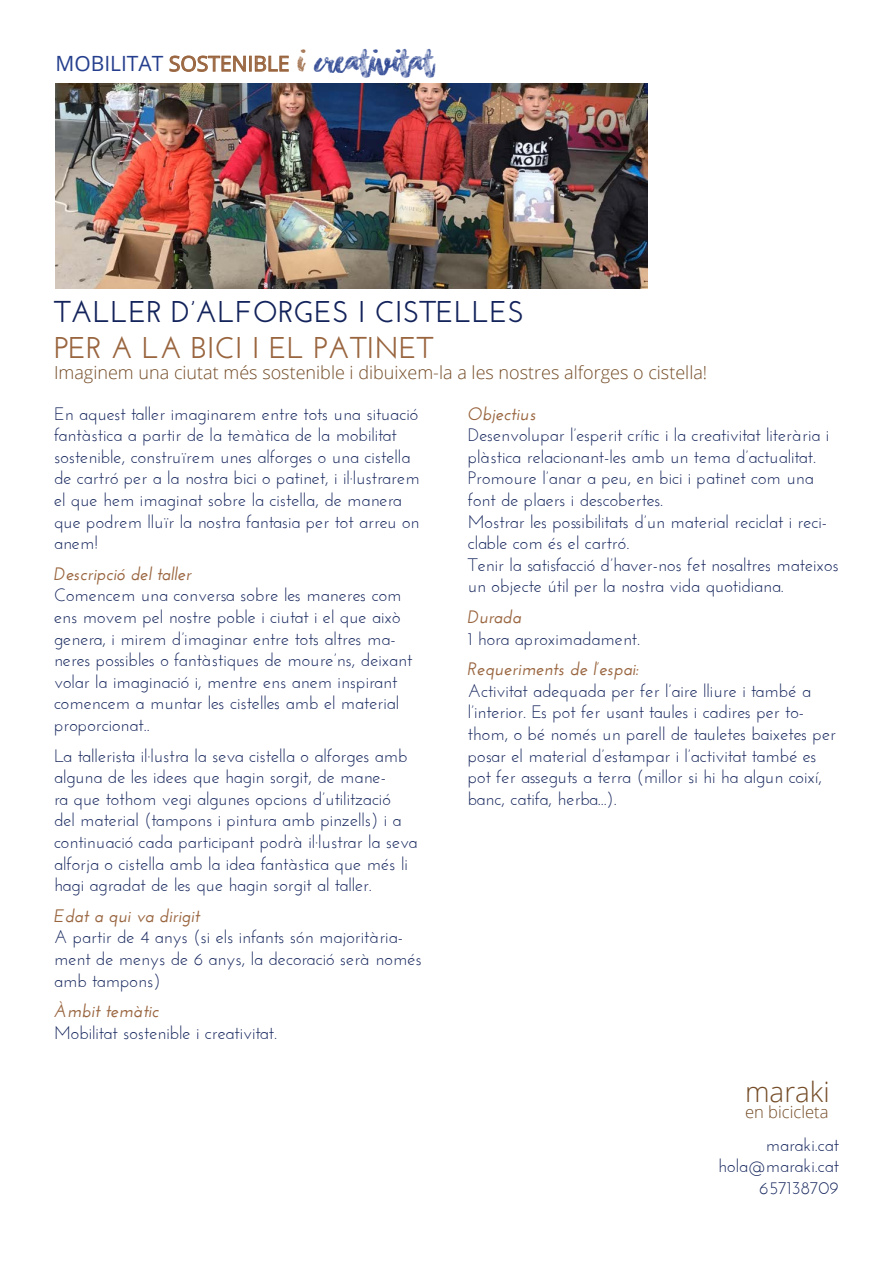
<style>
.page{position:relative;width:893px;height:1263px;background:#fff}
.page>*{position:absolute;margin:0;border:0;box-sizing:border-box;transform-origin:0 0}
.t1{font:40.95px "Chasing Embers";color:#253f8e}
.t2{font:600 30px "Josefin Sans";color:#13235b}
.t3{font:600 30px "Josefin Sans";color:#99653f}
.t4{font:300 27.9px "Open Sans";color:#744c27}
.t5{font:21px "Open Sans";color:#99653f}
.t6{font:18px/21.6px "Josefin Sans";color:#13235b}
.t7{font:italic 600 18px "Josefin Sans";color:#99653f}
.t8{font:300 18px "Open Sans";color:#744c27}
.t9{font:300 16.65px "Open Sans";color:#744c27}
.s1{color:#253f8e}
.s2{color:#99653f}
</style>
<div class="page">
<img style="left:55px;top:84px;width:593px;height:204px">
<svg style="left:169px;top:55px;width:120px;height:17px"></svg>
<p class="t5" style="left:55px;top:49px;width:236px"><span class="s1">MOBILITAT</span> SOSTENIBLE</p>
<p class="t1" style="left:298px;top:45px;width:138px"><span class="s2">I</span> creativitat</p>
<p class="t2" style="left:54px;top:293px;width:472px">TALLER D’ALFORGES I CISTELLES</p>
<p class="t3" style="left:54px;top:329px;width:381px">PER A LA BICI I EL PATINET</p>
<p class="t8" style="left:54px;top:360px;width:655px">Imaginem una ciutat més sostenible i dibuixem-la a les nostres alforges o cistella!</p>
<p class="t6" style="left:54px;top:402px;width:367px">En aquest taller imaginarem entre tots una situació fantàstica a partir de la temàtica de la mobilitat sostenible, construïrem unes alforges o una cistella de cartró per a la nostra bici o patinet, i il·lustrarem el que hem imaginat sobre la cistella, de manera que podrem lluïr la nostra fantasia per tot arreu on anem!</p>
<p class="t7" style="left:54px;top:563px;width:139px">Descripció del taller</p>
<p class="t6" style="left:54px;top:584px;width:360px">Comencem una conversa sobre les maneres com ens movem pel nostre poble i ciutat i el que això genera, i mirem d’imaginar entre tots altres ma&shy;neres possibles o fantàstiques de moure’ns, deixant volar la imaginació i, mentre ens anem inspirant comencem a muntar les cistelles amb el material proporcionat..</p>
<p class="t6" style="left:54px;top:744px;width:365px">La tallerista il·lustra la seva cistella o alforges amb alguna de les idees que hagin sorgit, de mane-<br>ra que tothom vegi algunes opcions d’utilització<br>del material (tampons i pintura amb pinzells) i a continuació cada participant podrà il·lustrar la seva alforja o cistella amb la idea fantàstica que més li hagi agradat de les que hagin sorgit al taller.</p>
<p class="t7" style="left:54px;top:905px;width:147px">Edat a qui va dirigit</p>
<p class="t6" style="left:54px;top:926px;width:369px">A partir de 4 anys (si els infants són majoritària&shy;ment de menys de 6 anys, la decoració serà només amb tampons)</p>
<p class="t7" style="left:54px;top:1000px;width:106px">Àmbit temàtic</p>
<p class="t6" style="left:54px;top:1022px;width:225px">Mobilitat sostenible i creativitat.</p>
<p class="t7" style="left:468px;top:403px;width:70px">Objectius</p>
<p class="t6" style="left:468px;top:424px;width:363px">Desenvolupar l’esperit crític i la creativitat literària i plàstica relacionant-les amb un tema d’actualitat.</p>
<p class="t6" style="left:468px;top:467px;width:348px">Promoure l’anar a peu, en bici i patinet com una font de plaers i descobertes.</p>
<p class="t6" style="left:468px;top:510px;width:361px">Mostrar les possibilitats d’un material reciclat i reci&shy;clable com és el cartró.</p>
<p class="t6" style="left:468px;top:554px;width:373px">Tenir la satisfacció d’haver-nos fet nosaltres mateixos un objecte útil per la nostra vida quotidiana.</p>
<p class="t7" style="left:468px;top:606px;width:55px">Durada</p>
<p class="t6" style="left:468px;top:627px;width:174px">1 hora aproximadament.</p>
<p class="t7" style="left:468px;top:658px;width:173px">Requeriments de l’espai:</p>
<p class="t6" style="left:468px;top:680px;width:370px">Activitat adequada per fer l’aire lliure i també a l’interior. Es pot fer usant taules i cadires per to&shy;thom, o bé només un parell de tauletes baixetes per posar el material d’estampar i l’activitat també es pot fer asseguts a terra (millor si hi ha algun coixí, banc, catifa, herba...).</p>
<p class="t4" style="left:745px;top:1072px;width:86px">maraki</p>
<p class="t9" style="left:745px;top:1101px;width:85px">en bicicleta</p>
<p class="t6" style="left:766px;top:1133px;width:75px">maraki.cat</p>
<p class="t6" style="left:718px;top:1155px;width:122px">hola@maraki.cat</p>
<p class="t6" style="left:759px;top:1176px;width:81px">657138709</p>
</div>
